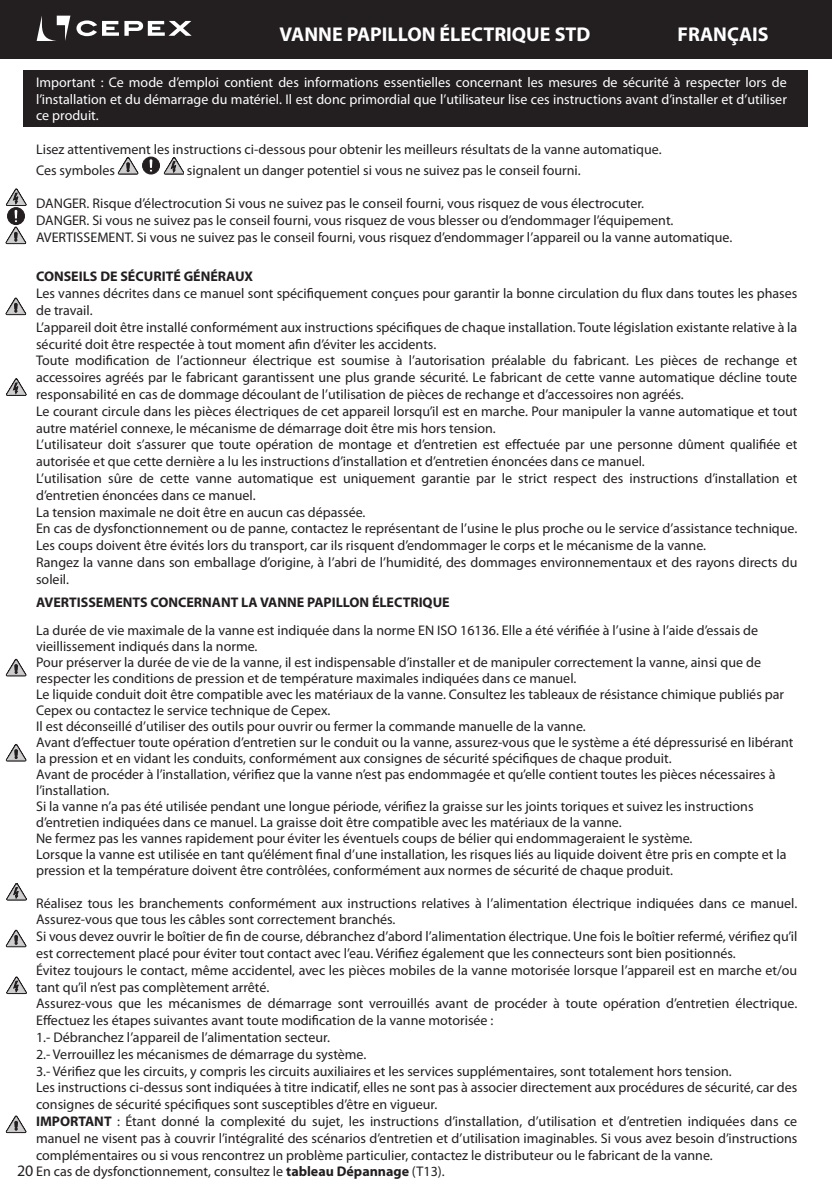
<style>
.page{position:relative;width:840px;height:1191px;background:#fff}
.page>*{position:absolute;margin:0;border:0;box-sizing:border-box;transform-origin:0 0}
.t1{font:700 20px "Myriad Pro";color:#fff}
.t2{font:16px "Myriad Pro";color:#231f20}
.t3{font:14px/16.8px "Myriad Pro";color:#231f20}
.t4{font:14px/16.8px "Myriad Pro";color:#fff;text-align:justify}
.t5{font:700 14px "Myriad Pro";color:#231f20}
.s1{font-weight:700}
</style>
<div class="page">
<div style="left:0;top:0;width:831px;height:59px;background:#231f20"></div>
<svg style="left:37px;top:16px;width:33px;height:25px"></svg>
<svg style="left:76px;top:20px;width:115px;height:16px"></svg>
<div style="left:23px;top:71px;width:783px;height:56px;background:#231f20"></div>
<svg style="left:118px;top:157px;width:20px;height:17px"></svg>
<div style="left:142px;top:157px;width:17px;height:17px;background:#231f20;border:1px solid #231f20;border-radius:50%"></div>
<svg style="left:149px;top:158px;width:4px;height:14px"></svg>
<svg style="left:164px;top:157px;width:20px;height:17px"></svg>
<svg style="left:6px;top:379px;width:20px;height:16px"></svg>
<svg style="left:6px;top:189px;width:20px;height:55px"></svg>
<svg style="left:6px;top:298px;width:20px;height:17px"></svg>
<svg style="left:6px;top:883px;width:20px;height:17px"></svg>
<svg style="left:6px;top:977px;width:20px;height:16px"></svg>
<svg style="left:6px;top:930px;width:20px;height:17px"></svg>
<svg style="left:6px;top:1116px;width:20px;height:17px"></svg>
<svg style="left:6px;top:744px;width:20px;height:17px"></svg>
<svg style="left:6px;top:659px;width:20px;height:17px"></svg>
<h1 class="t1" style="left:279px;top:21px;width:312px">VANNE PAPILLON ÉLECTRIQUE STD</h1>
<h1 class="t1" style="left:677px;top:21px;width:93px">FRANÇAIS</h1>
<p class="t4" style="left:36px;top:73px;width:751px">Important : Ce mode d’emploi contient des informations essentielles concernant les mesures de sécurité à respecter lors de l’installation et du démarrage du matériel. Il est donc primordial que l’utilisateur lise ces instructions avant d’installer et d’utiliser ce produit.</p>
<p class="t3" style="left:36px;top:139px;width:626px;line-height:20.8px">Lisez attentivement les instructions ci-dessous pour obtenir les meilleurs résultats de la vanne automatique.<br>Ces symboles</p>
<p class="t3" style="left:187px;top:161px;width:395px">signalent un danger potentiel si vous ne suivez pas le conseil fourni.</p>
<p class="t3" style="left:36px;top:195px;width:697px">DANGER. Risque d’électrocution Si vous ne suivez pas le conseil fourni, vous risquez de vous électrocuter.<br>DANGER. Si vous ne suivez pas le conseil fourni, vous risquez de vous blesser ou d’endommager l’équipement.<br>AVERTISSEMENT. Si vous ne suivez pas le conseil fourni, vous risquez d’endommager l’appareil ou la vanne automatique.</p>
<p class="t5" style="left:36px;top:267px;width:218px">CONSEILS DE SÉCURITÉ GÉNÉRAUX</p>
<p class="t3" style="left:36px;top:285px;width:762px">Les vannes décrites dans ce manuel sont spécifiquement conçues pour garantir la bonne circulation du flux dans toutes les phases de travail.<br>L’appareil doit être installé conformément aux instructions spécifiques de chaque installation. Toute législation existante relative à la sécurité doit être respectée à tout moment afin d’éviter les accidents.<br>Toute modification de l’actionneur électrique est soumise à l’autorisation préalable du fabricant. Les pièces de rechange et accessoires agréés par le fabricant garantissent une plus grande sécurité. Le fabricant de cette vanne automatique décline toute responsabilité en cas de dommage découlant de l’utilisation de pièces de rechange et d’accessoires non agréés.<br>Le courant circule dans les pièces électriques de cet appareil lorsqu’il est en marche. Pour manipuler la vanne automatique et tout autre matériel connexe, le mécanisme de démarrage doit être mis hors tension.<br>L’utilisateur doit s’assurer que toute opération de montage et d’entretien est effectuée par une personne dûment qualifiée et autorisée et que cette dernière a lu les instructions d’installation et d’entretien énoncées dans ce manuel.<br>L’utilisation sûre de cette vanne automatique est uniquement garantie par le strict respect des instructions d’installation et d’entretien énoncées dans ce manuel.<br>La tension maximale ne doit être en aucun cas dépassée.<br>En cas de dysfonctionnement ou de panne, contactez le représentant de l’usine le plus proche ou le service d’assistance technique.<br>Les coups doivent être évités lors du transport, car ils risquent d’endommager le corps et le mécanisme de la vanne.<br>Rangez la vanne dans son emballage d’origine, à l’abri de l’humidité, des dommages environnementaux et des rayons directs du soleil.</p>
<p class="t5" style="left:36px;top:593px;width:415px">AVERTISSEMENTS CONCERNANT LA VANNE PAPILLON ÉLECTRIQUE</p>
<p class="t3" style="left:36px;top:621px;width:758px;line-height:16px">La durée de vie maximale de la vanne est indiquée dans la norme EN ISO 16136. Elle a été vérifiée à l’usine à l’aide d’essais de vieillissement indiqués dans la norme.<br>Pour préserver la durée de vie de la vanne, il est indispensable d’installer et de manipuler correctement la vanne, ainsi que de respecter les conditions de pression et de température maximales indiquées dans ce manuel.<br>Le liquide conduit doit être compatible avec les matériaux de la vanne. Consultez les tableaux de résistance chimique publiés par Cepex ou contactez le service technique de Cepex.<br>Il est déconseillé d’utiliser des outils pour ouvrir ou fermer la commande manuelle de la vanne.<br>Avant d’effectuer toute opération d’entretien sur le conduit ou la vanne, assurez-vous que le système a été dépressurisé en libérant la pression et en vidant les conduits, conformément aux consignes de sécurité spécifiques de chaque produit.<br>Avant de procéder à l’installation, vérifiez que la vanne n’est pas endommagée et qu’elle contient toutes les pièces nécessaires à l’installation.<br>Si la vanne n’a pas été utilisée pendant une longue période, vérifiez la graisse sur les joints toriques et suivez les instructions d’entretien indiquées dans ce manuel. La graisse doit être compatible avec les matériaux de la vanne.<br>Ne fermez pas les vannes rapidement pour éviter les éventuels coups de bélier qui endommageraient le système.<br>Lorsque la vanne est utilisée en tant qu’élément final d’une installation, les risques liés au liquide doivent être pris en compte et la pression et la température doivent être contrôlées, conformément aux normes de sécurité de chaque produit.</p>
<p class="t3" style="left:36px;top:894px;width:762px">Réalisez tous les branchements conformément aux instructions relatives à l’alimentation électrique indiquées dans ce manuel.<br>Assurez-vous que tous les câbles sont correctement branchés.<br>Si vous devez ouvrir le boîtier de fin de course, débranchez d’abord l’alimentation électrique. Une fois le boîtier refermé, vérifiez qu’il est correctement placé pour éviter tout contact avec l’eau. Vérifiez également que les connecteurs sont bien positionnés.<br>Évitez toujours le contact, même accidentel, avec les pièces mobiles de la vanne motorisée lorsque l’appareil est en marche et/ou tant qu’il n’est pas complètement arrêté.<br>Assurez-vous que les mécanismes de démarrage sont verrouillés avant de procéder à toute opération d’entretien électrique.<br>Effectuez les étapes suivantes avant toute modification de la vanne motorisée :<br>1.- Débranchez l’appareil de l’alimentation secteur.<br>2.- Verrouillez les mécanismes de démarrage du système.<br>3.- Vérifiez que les circuits, y compris les circuits auxiliaires et les services supplémentaires, sont totalement hors tension.<br>Les instructions ci-dessus sont indiquées à titre indicatif, elles ne sont pas à associer directement aux procédures de sécurité, car des consignes de sécurité spécifiques sont susceptibles d’être en vigueur.<br><span class="s1">IMPORTANT</span> : Étant donné la complexité du sujet, les instructions d’installation, d’utilisation et d’entretien indiquées dans ce manuel ne visent pas à couvrir l’intégralité des scénarios d’entretien et d’utilisation imaginables. Si vous avez besoin d’instructions complémentaires ou si vous rencontrez un problème particulier, contactez le distributeur ou le fabricant de la vanne.<br>En cas de dysfonctionnement, consultez le <span class="s1">tableau Dépannage</span> (T13).</p>
<p class="t2" style="left:17px;top:1160px;width:18px">20</p>
</div>
